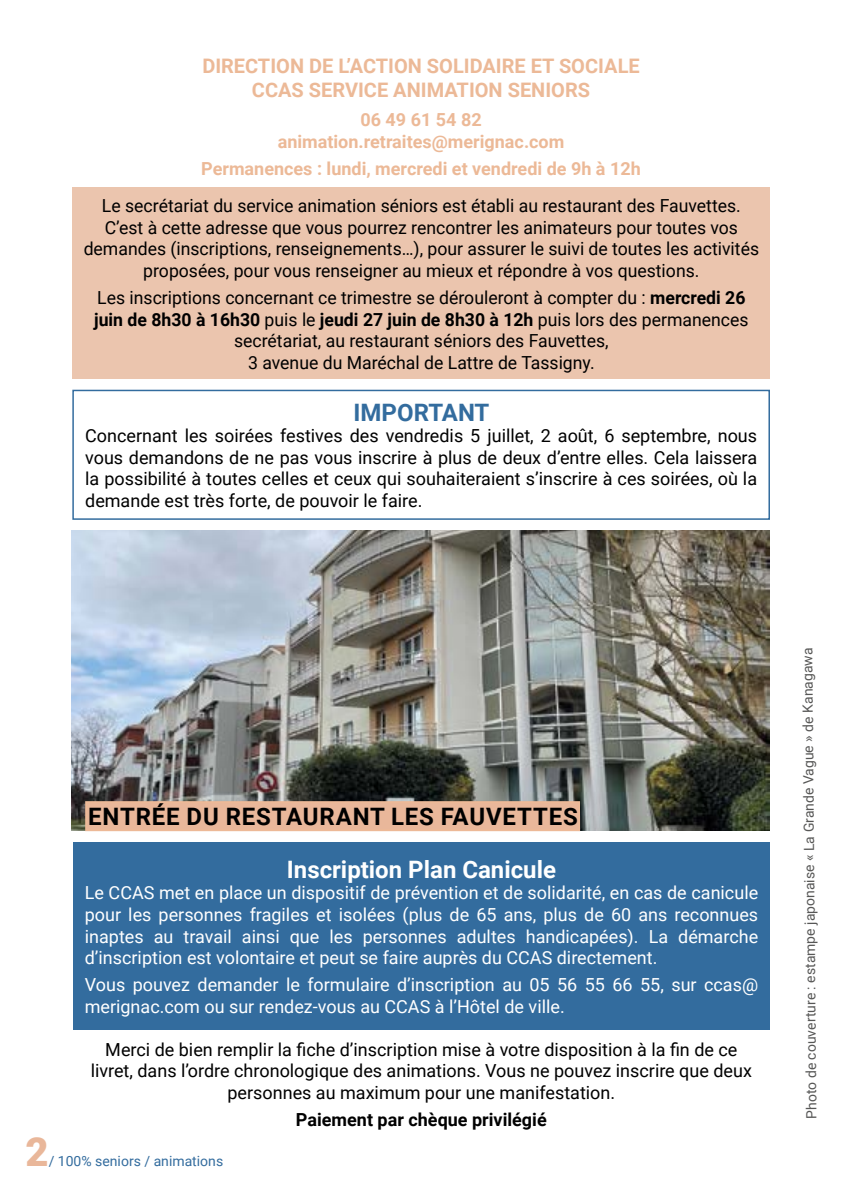
<style>
.page{position:relative;width:842px;height:1191px;background:#fff}
.page>*{position:absolute;margin:0;border:0;box-sizing:border-box;transform-origin:0 0}
.t1{font:900 40px "Roboto";color:#e9b79a}
.t2{font:700 24px "Roboto";letter-spacing:.035em;color:#000}
.t3{font:700 24px "Roboto";color:#fff}
.t4{font:700 24px "Roboto";color:#336c9e}
.t5{font:700 20px/24px "Roboto";color:#ecb997;text-align:center}
.t6{font:18px/21.6px "Roboto";color:#000;text-align:center}
.t7{font:18px/21.6px "Roboto";color:#fff;text-align:justify}
.t8{font:700 18px/21.6px "Roboto";color:#ecb997;text-align:center}
.t9{font:700 18px "Roboto";color:#000}
.t10{font:14px "Roboto";color:#575756}
.t11{font:14px "Roboto";color:#336c9e}
.s1{font-weight:700}
</style>
<div class="page">
<div style="left:72px;top:187px;width:698px;height:191px;background:#ebc5ae"></div>
<img style="left:71px;top:530px;width:698px;height:301px">
<div style="left:72px;top:390px;width:698px;height:130px;border:2px solid #336c9e"></div>
<div style="left:85px;top:801px;width:495px;height:30px;background:#e9b79a;border:2px solid #edb997"></div>
<div style="left:73px;top:842px;width:696px;height:188px;background:#336c9e"></div>
<p class="t5" style="left:202px;top:53px;width:439px">DIRECTION DE L’ACTION SOLIDAIRE ET SOCIALE<br>CCAS SERVICE ANIMATION SENIORS</p>
<p class="t8" style="left:278px;top:108px;width:288px">06 49 61 54 82 animation.retraites@merignac.com</p>
<p class="t8" style="left:201px;top:157px;width:441px">Permanences : lundi, mercredi et vendredi de 9h à 12h</p>
<p class="t6" style="left:84px;top:194px;width:677px">Le secrétariat du service animation séniors est établi au restaurant des Fauvettes.<br>C’est à cette adresse que vous pourrez rencontrer les animateurs pour toutes vos demandes (inscriptions, renseignements…), pour assurer le suivi de toutes les activités proposées, pour vous renseigner au mieux et répondre à vos questions.</p>
<p class="t6" style="left:94px;top:286px;width:656px">Les inscriptions concernant ce trimestre se dérouleront à compter du : <span class="s1">mercredi 26 juin de 8h30 à 16h30</span> puis le <span class="s1">jeudi 27 juin de 8h30 à 12h</span> puis lors des permanences secrétariat, au restaurant séniors des Fauvettes,<br>3 avenue du Maréchal de Lattre de Tassigny.</p>
<h2 class="t4" style="left:354px;top:395px;width:137px">IMPORTANT</h2>
<p class="t6" style="left:85px;top:424px;width:673px;text-align:justify">Concernant les soirées festives des vendredis 5 juillet, 2 août, 6 septembre, nous vous demandons de ne pas vous inscrire à plus de deux d’entre elles. Cela laissera la possibilité à toutes celles et ceux qui souhaiteraient s’inscrire à ces soirées, où la demande est très forte, de pouvoir le faire.</p>
<h2 class="t2" style="left:88px;top:799px;width:491px">ENTRÉE DU RESTAURANT LES FAUVETTES</h2>
<h2 class="t3" style="left:287px;top:852px;width:271px">Inscription Plan Canicule</h2>
<p class="t7" style="left:85px;top:881px;width:675px">Le CCAS met en place un dispositif de prévention et de solidarité, en cas de canicule pour les personnes fragiles et isolées (plus de 65 ans, plus de 60 ans reconnues inaptes au travail ainsi que les personnes adultes handicapées). La démarche d’inscription est volontaire et peut se faire auprès du CCAS directement.</p>
<p class="t7" style="left:85px;top:973px;width:675px">Vous pouvez demander le formulaire d’inscription au 05 56 55 66 55, sur ccas@ merignac.com ou sur rendez-vous au CCAS à l’Hôtel de ville.</p>
<p class="t6" style="left:91px;top:1037px;width:663px">Merci de bien remplir la fiche d’inscription mise à votre disposition à la fin de ce livret, dans l’ordre chronologique des animations. Vous ne pouvez inscrire que deux personnes au maximum pour une manifestation.</p>
<p class="t9" style="left:296px;top:1107px;width:252px">Paiement par chèque privilégié</p>
<h1 class="t1" style="left:26px;top:1123px;width:25px">2</h1>
<p class="t11" style="left:49px;top:1150px;width:176px">/ 100% seniors / animations</p>
<p class="t10" style="left:804px;top:1119px;width:473px;rotate:-91deg">Photo de couverture : estampe japonaise « La Grande Vague » de Kanagawa</p>
</div>
